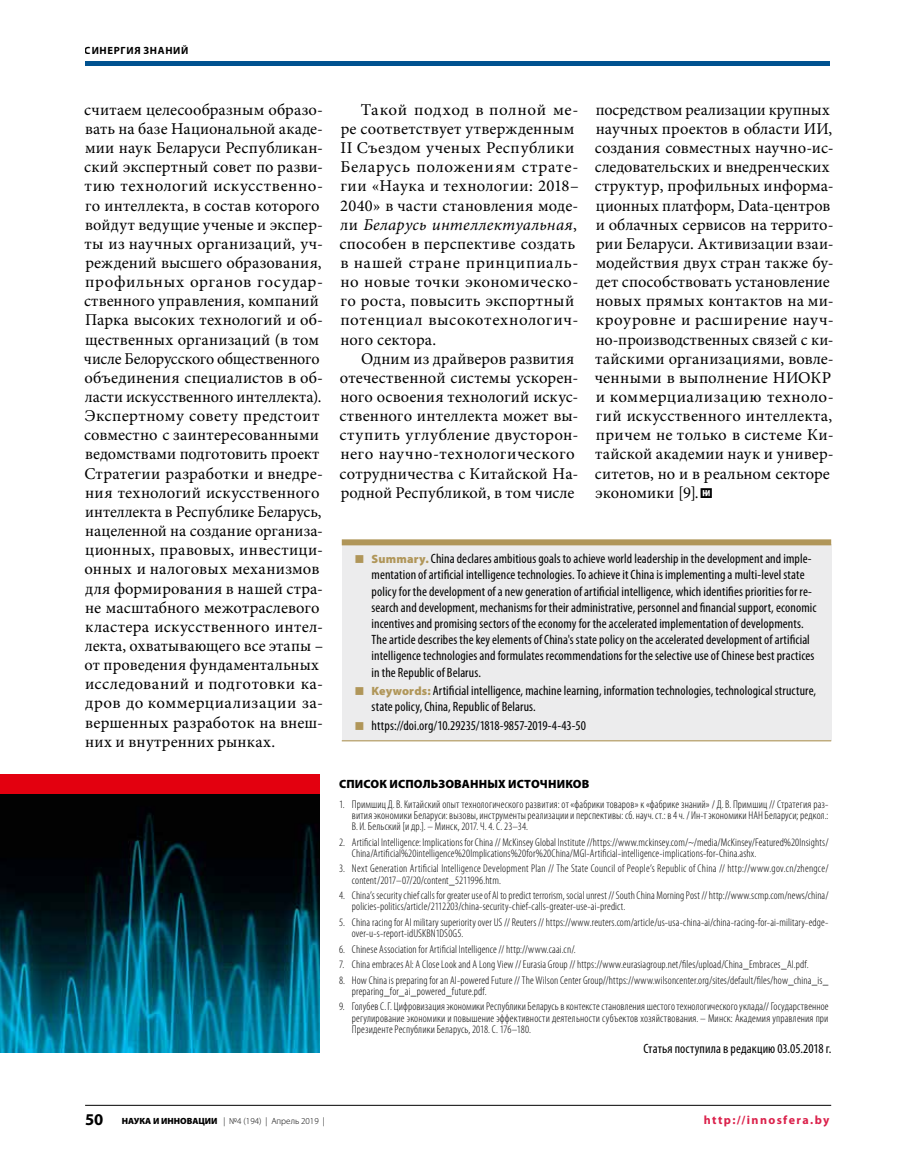
<style>
.page{position:relative;width:915px;height:1170px;background:#fff}
.page>*{position:absolute;margin:0;border:0;box-sizing:border-box;transform-origin:0 0}
.t1{font:16.5px/19.2px "Minion Pro";letter-spacing:.01em;color:#000}
.t2{font:condensed 13.5px/16.2px "Myriad Pro";letter-spacing:.005em;color:#000}
.t3{font:900 12px "Myriad Pro";letter-spacing:.01em;color:#000}
.t4{font:700 12px "Myriad Pro";letter-spacing:.115em;color:#db214b}
.t5{font:300 condensed 11.25px/11.2px "Myriad Pro";letter-spacing:.01em;color:#000}
.t6{font:700 10.5px "Myriad Pro";letter-spacing:.065em;color:#000}
.t7{font:300 9px "Myriad Pro";color:#000}
.s1{font-style:italic}
.s2{font-family:"ALE Xfont Bullit BIG";font-size:18px}
.s3{font-weight:900;font-stretch:normal;font-size:12px;color:#b09659}
.s4{font-weight:700;font-size:16.5px}
.s5{font-weight:900}
</style>
<div class="page">
<div style="left:341px;top:544px;width:489px;height:196px;background:#ececed"></div>
<hr style="left:341px;top:740px;width:489px;height:1px;background:#b09659">
<div style="left:341px;top:539px;width:489px;height:6px;background:#b09659"></div>
<img style="left:0;top:793px;width:319px;height:259px">
<div style="left:0;top:774px;width:319px;height:19px;background:#e3000f"></div>
<hr style="left:85px;top:61px;width:744px;height:4px;background:#005290">
<hr style="left:85px;top:1104px;width:745px;height:1px;background:#000">
<p class="t6" style="left:85px;top:44px;width:105px">СИНЕРГИЯ ЗНАНИЙ</p>
<p class="t1" style="left:84px;top:100px;width:241px">считаем целесообразным образо&shy;вать на базе Национальной акаде&shy;мии наук Беларуси Республикан&shy;ский экспертный совет по разви&shy;тию технологий искусственно&shy;го интеллекта, в состав которого войдут ведущие ученые и экспер&shy;ты из научных организаций, уч&shy;реждений высшего образования, профильных органов государ&shy;ственного управления, компаний<br>Парка высоких технологий и об&shy;щественных организаций (в том числе Белорусского общественного объединения специалистов в об&shy;ласти искусственного интеллекта).<br>Экспертному совету предстоит совместно с заинтересованными ведомствами подготовить проект<br>Стратегии разработки и внедре&shy;ния технологий искусственного интеллекта в Республике Беларусь, нацеленной на создание организа&shy;ционных, правовых, инвестици&shy;онных и налоговых механизмов для формирования в нашей стра&shy;не масштабного межотраслевого кластера искусственного интел&shy;лекта, охватывающего все этапы – от проведения фундаментальных исследований и подготовки ка&shy;дров до коммерциализации за&shy;вершенных разработок на внеш&shy;них и внутренних рынках.</p>
<p class="t1" style="left:339px;top:100px;width:241px;text-indent:21px">Такой подход в полной ме&shy;ре соответствует утвержденным<br>II Съездом ученых Республики<br>Беларусь положениям страте&shy;гии «Наука и технологии: 2018–<br>2040» в части становления моде&shy;ли <span class="s1">Беларусь интеллектуальная</span>, способен в перспективе создать в нашей стране принципиаль&shy;но новые точки экономическо&shy;го роста, повысить экспортный потенциал высокотехнологич&shy;ного сектора.</p>
<p class="t1" style="left:594px;top:100px;width:240px">посредством реализации крупных научных проектов в области ИИ, создания совместных научно-ис&shy;следовательских и внедренческих структур, профильных информа&shy;ционных платформ, Data-центров и облачных сервисов на террито&shy;рии Беларуси. Активизации взаи&shy;модействия двух стран также бу&shy;дет способствовать установление новых прямых контактов на ми&shy;кроуровне и расширение науч&shy;но-производственных связей с ки&shy;тайскими организациями, вовле&shy;ченными в выполнение НИОКР и коммерциализацию техноло&shy;гий искусственного интеллекта, причем не только в системе Ки&shy;тайской академии наук и универ&shy;ситетов, но и в реальном секторе экономики [9]<span class="s2">.</span></p>
<p class="t1" style="left:339px;top:349px;width:240px;text-indent:22px">Одним из драйверов развития отечественной системы ускорен&shy;ного освоения технологий искус&shy;ственного интеллекта может вы&shy;ступить углубление двусторон&shy;него научно-технологического сотрудничества с Китайской На&shy;родной Республикой, в том числе</p>
<p class="t2" style="left:371px;top:551px;width:446px"><span class="s3">Summary.</span> China declares ambitious goals to achieve world leadership in the development and imple&shy;mentation of artificial intelligence technologies. To achieve it China is implementing a multi-level state policy for the development of a new generation of artificial intelligence, which identifies priorities for re&shy;search and development, mechanisms for their administrative, personnel and financial support, economic incentives and promising sectors of the economy for the accelerated implementation of developments.<br>The article describes the key elements of China's state policy on the accelerated development of artificial intelligence technologies and formulates recommendations for the selective use of Chinese best practices in the Republic of Belarus.</p>
<p class="t2" style="left:371px;top:683px;width:446px"><span class="s3">Keywords:</span> Artificial intelligence, machine learning, information technologies, technological structure, state policy, China, Republic of Belarus.</p>
<p class="t2" style="left:371px;top:717px;width:216px">https://doi.org/10.29235/1818-9857-2019-4-43-50</p>
<p class="t3" style="left:339px;top:777px;width:251px">СПИСОК ИСПОЛЬЗОВАННЫХ ИСТОЧНИКОВ</p>
<p class="t5" style="left:352px;top:798px;width:478px;text-align:justify;text-indent:-13px">1. Примшиц Д.В.Китайский опыт технологического развития: от«фабрики товаров» к«фабрике знаний» / Д.В. Примшиц // Стратегия раз&shy;вития экономики Беларуси: вызовы, инструменты реализации иперспективы: сб. науч. ст.: в4 ч. / Ин-т экономики НАН Беларуси; редкол.:<br>В. И.Бельский [и др.]. – Минск, 2017. Ч. 4. С. 23–34.</p>
<p class="t5" style="left:352px;top:836px;width:478px;text-indent:-13px">2. Artificial Intelligence: Implications for China // McKinsey Global Institute //https://www.mckinsey.com/~/media/McKinsey/Featured%20Insights/<br>China/Artificial%20intelligence%20Implications%20for%20China/MGI-Artificial-intelligence-implications-for-China.ashx.</p>
<p class="t5" style="left:352px;top:863px;width:478px;text-indent:-13px">3. Next Generation Artificial Intelligence Development Plan // The State Council of People’s Republic of China // http://www.gov.cn/zhengce/ content/2017–07/20/content_5211996.htm.</p>
<p class="t5" style="left:352px;top:890px;width:478px;text-indent:-13px">4. China’s security chief calls for greater use of AI to predict terrorism, social unrest // South China Morning Post // http://www.scmp.com/news/china/ policies-politics/article/2112203/china-security-chief-calls-greater-use-ai-predict.</p>
<p class="t5" style="left:352px;top:916px;width:478px;text-indent:-13px">5. China racing for AI military superiority over US // Reuters // https://www.reuters.com/article/us-usa-china-ai/china-racing-for-ai-military-edge&shy;over-u-s-report-idUSKBN1DS0G5.</p>
<p class="t5" style="left:339px;top:943px;width:238px">6. Chinese Association for Artificial Intelligence // http://www.caai.cn/.</p>
<p class="t5" style="left:339px;top:959px;width:471px">7. China embraces AI: A Close Look and A Long View // Eurasia Group // https://www.eurasiagroup.net/files/upload/China_Embraces_AI.pdf.</p>
<p class="t5" style="left:352px;top:974px;width:478px;text-indent:-13px">8. How China is preparing for an AI‑powered Future // The Wilson Center Group//https://www.wilsoncenter.org/sites/default/files/how_china_is_ preparing_for_ai_powered_future.pdf.</p>
<p class="t5" style="left:352px;top:1001px;width:478px;text-align:justify;text-indent:-13px">9. ГолубевС.Г. Цифровизация экономики Республики Беларусь вконтексте становления шестого технологического уклада// Государственное регулирование экономики иповышение эффективности деятельности субъектов хозяйствования. – Минск: Академия управления при Президенте Республики Беларусь, 2018. С. 176–180.</p>
<p class="t2" style="left:643px;top:1040px;width:189px">Статья поступила в редакцию 03.05.2018 г.</p>
<p class="t7" style="left:85px;top:1116px;width:241px"><span class="s4">50</span> <span class="s5">НАУКА И ИННОВАЦИИ</span> | №4 (194) | Апрель 2019 |</p>
<p class="t4" style="left:703px;top:1113px;width:127px">http://innosfera.by</p>
</div>
